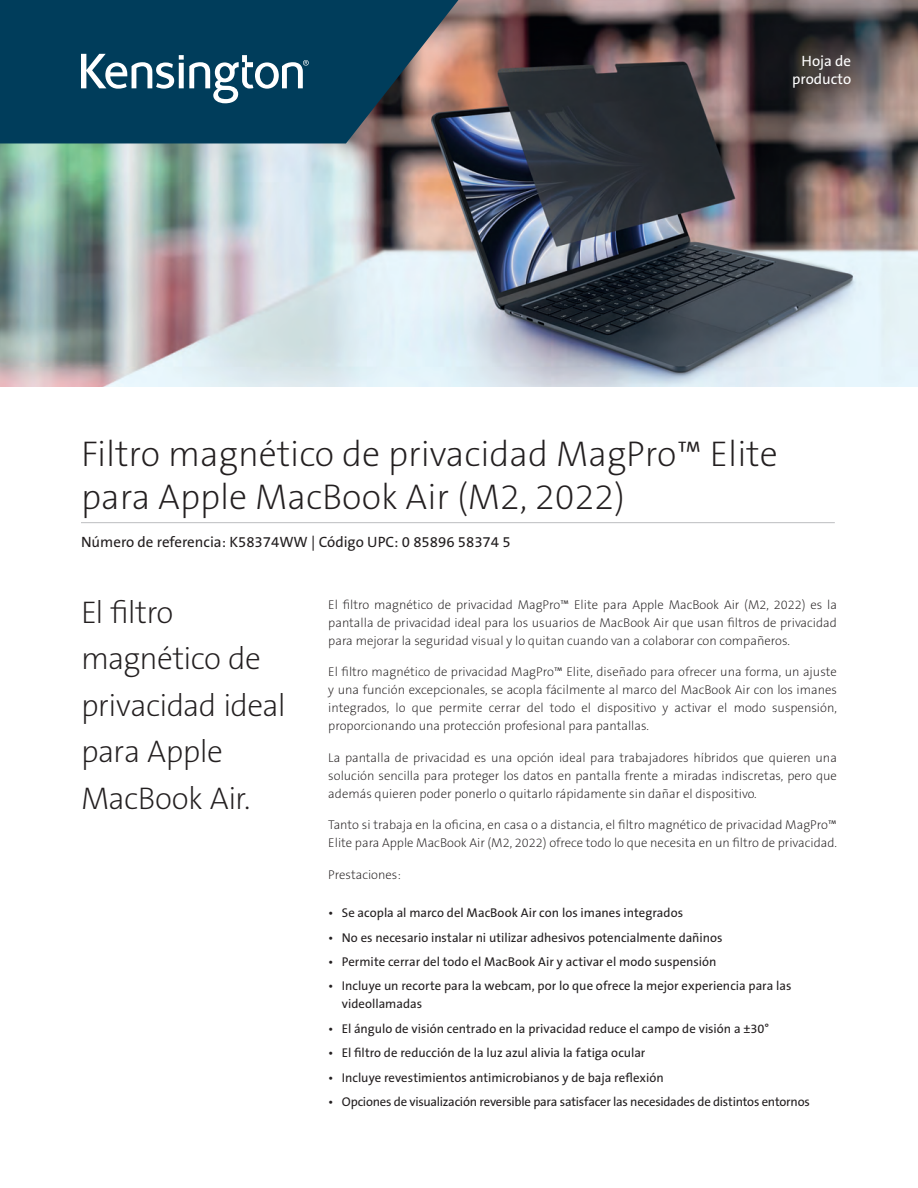
<style>
.page{position:relative;width:918px;height:1188px;background:#fff}
.page>*{position:absolute;margin:0;border:0;box-sizing:border-box;transform-origin:0 0}
.Product_Name{font:36px/43.2px "The Sans KENSINGTON2 XL";color:#231f20}
.Product_Headline{font:31.5px/46.5px "The Sans KENSINGTON2 XL";letter-spacing:-.02em;color:#231f20}
.Part_No__UPC{font:15px "The Sans KENSINGTON5 Rg";color:#231f20}
.Filetype_Header{font:15px "The Sans KENSINGTON5 Rg";color:#fff}
.Body{font:12.75px/18px "The Sans KENSINGTON2 XL";color:#231f20;text-align:justify}
.Feature_Bullets{font:12.75px/18px "The Sans KENSINGTON5 Rg";color:#231f20}
.Feature_Bullets-2{font:12.75px "The Sans KENSINGTON5 Rg";letter-spacing:-.02em;color:#231f20}
</style>
<div class="page">
<img style="left:0;top:0;width:918px;height:387px">
<svg style="left:0;top:0;width:458px;height:143px;background:#15445d"></svg>
<svg style="left:81px;top:54px;width:228px;height:49px"></svg>
<hr style="left:81px;top:522px;width:754px;height:1px;background:#bcbdc0">
<p class="Filetype_Header" style="left:802px;top:53px;width:51px">Hoja de</p>
<p class="Filetype_Header" style="left:792px;top:71px;width:61px">producto</p>
<h1 class="Product_Name" style="left:81px;top:433px;width:698px">Filtro magnético de privacidad MagPro™ Elite para Apple MacBook Air (M2, 2022)</h1>
<h2 class="Part_No__UPC" style="left:81px;top:534px;width:431px">Número de referencia: K58374WW | Código UPC: 0 85896 58374 5</h2>
<h3 class="Product_Headline" style="left:81px;top:590px;width:206px">El filtro magnético de privacidad ideal para Apple<br>MacBook Air.</h3>
<p class="Body" style="left:328px;top:596px;width:510px">El filtro magnético de privacidad MagPro™ Elite para Apple MacBook Air (M2, 2022) es la pantalla de privacidad ideal para los usuarios de MacBook Air que usan filtros de privacidad para mejorar la seguridad visual y lo quitan cuando van a colaborar con compañeros.</p>
<p class="Body" style="left:328px;top:663px;width:510px">El filtro magnético de privacidad MagPro™ Elite, diseñado para ofrecer una forma, un ajuste y una función excepcionales, se acopla fácilmente al marco del MacBook Air con los imanes integrados, lo que permite cerrar del todo el dispositivo y activar el modo suspensión, proporcionando una protección profesional para pantallas.</p>
<p class="Body" style="left:328px;top:749px;width:510px">La pantalla de privacidad es una opción ideal para trabajadores híbridos que quieren una solución sencilla para proteger los datos en pantalla frente a miradas indiscretas, pero que además quieren poder ponerlo o quitarlo rápidamente sin dañar el dispositivo.</p>
<p class="Body" style="left:328px;top:816px;width:510px">Tanto si trabaja en la oficina, en casa o a distancia, el filtro magnético de privacidad MagPro™<br>Elite para Apple MacBook Air (M2, 2022) ofrece todo lo que necesita en un filtro de privacidad.</p>
<p class="Body" style="left:328px;top:866px;width:74px">Prestaciones:</p>
<p class="Feature_Bullets" style="left:328px;top:904px;width:356px">• Se acopla al marco del MacBook Air con los imanes integrados</p>
<p class="Feature_Bullets" style="left:328px;top:929px;width:396px">• No es necesario instalar ni utilizar adhesivos potencialmente dañinos</p>
<p class="Feature_Bullets" style="left:328px;top:953px;width:390px">• Permite cerrar del todo el MacBook Air y activar el modo suspensión</p>
<p class="Feature_Bullets" style="left:342px;top:978px;width:451px;text-indent:-14px">• Incluye un recorte para la webcam, por lo que ofrece la mejor experiencia para las videollamadas</p>
<p class="Feature_Bullets" style="left:328px;top:1020px;width:442px">• El ángulo de visión centrado en la privacidad reduce el campo de visión a ±30°</p>
<p class="Feature_Bullets" style="left:328px;top:1045px;width:319px">• El filtro de reducción de la luz azul alivia la fatiga ocular</p>
<p class="Feature_Bullets" style="left:328px;top:1069px;width:337px">• Incluye revestimientos antimicrobianos y de baja reflexión</p>
<p class="Feature_Bullets-2" style="left:328px;top:1095px;width:483px">• Opciones de visualización reversible para satisfacer las necesidades de distintos entornos</p>
</div>
